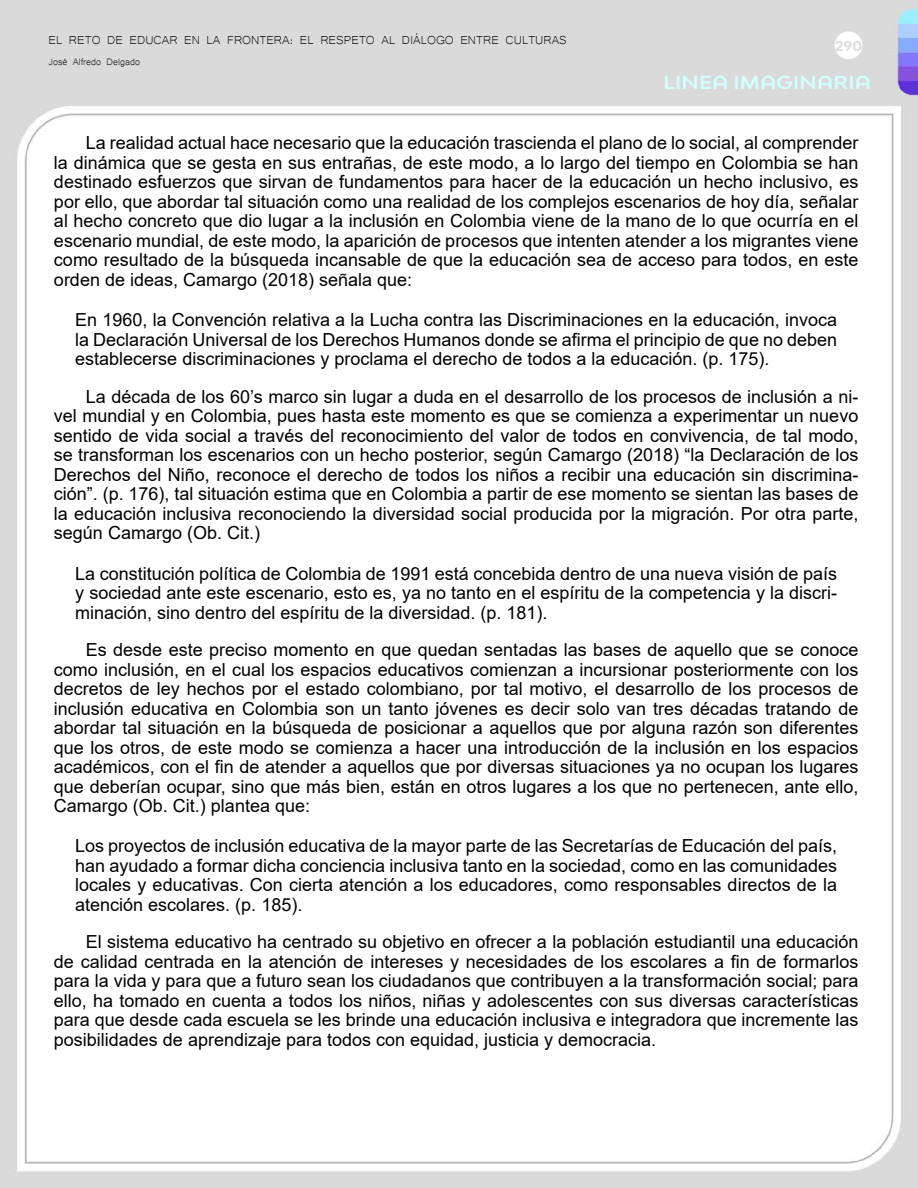
<style>
.page{position:relative;width:918px;height:1188px;background:#fff}
.page>*{position:absolute;margin:0;border:0;box-sizing:border-box;transform-origin:0 0}
.t1{font:18px/19.5px "Arial";color:#000;text-align:justify}
.t2{font:700 expanded 18px "Bw Modelica SS01";letter-spacing:.01em;color:#d2ffff}
.t3{font:15px "Microsoft Yi Baiti";color:#000}
.t4{font:700 expanded 13.5px "Bw Modelica SS01";color:#dbdbdb}
.t5{font:12px "Microsoft Yi Baiti";color:#000}
</style>
<div class="page">
<img style="left:0;top:0;width:918px;height:1188px">
<div style="left:835px;top:31px;width:27px;height:28px;background:#fff;border-radius:50%"></div>
<p class="t3" style="left:48px;top:31px;width:520px">EL RETO DE EDUCAR EN LA FRONTERA: EL RESPETO AL DIÁLOGO ENTRE CULTURAS</p>
<p class="t5" style="left:48px;top:54px;width:93px">José Alfredo Delgado</p>
<p class="t4" style="left:835px;top:37px;width:29px">290</p>
<p class="t2" style="left:663px;top:71px;width:209px">LINEA IMAGINARIA</p>
<p class="t1" style="left:54px;top:133px;width:806px;text-indent:32px">La realidad actual hace necesario que la educación trascienda el plano de lo social, al comprender la dinámica que se gesta en sus entrañas, de este modo, a lo largo del tiempo en Colombia se han destinado esfuerzos que sirvan de fundamentos para hacer de la educación un hecho inclusivo, es por ello, que abordar tal situación como una realidad de los complejos escenarios de hoy día, señalar al hecho concreto que dio lugar a la inclusión en Colombia viene de la mano de lo que ocurría en el escenario mundial, de este modo, la aparición de procesos que intenten atender a los migrantes viene como resultado de la búsqueda incansable de que la educación sea de acceso para todos, en este orden de ideas, Camargo (2018) señala que:</p>
<p class="t1" style="left:75px;top:310px;width:763px">En 1960, la Convención relativa a la Lucha contra las Discriminaciones en la educación, invoca la Declaración Universal de los Derechos Humanos donde se afirma el principio de que no deben establecerse discriminaciones y proclama el derecho de todos a la educación. (p. 175).</p>
<p class="t1" style="left:54px;top:386px;width:806px;text-indent:32px">La década de los 60’s marco sin lugar a duda en el desarrollo de los procesos de inclusión a ni&shy;vel mundial y en Colombia, pues hasta este momento es que se comienza a experimentar un nuevo sentido de vida social a través del reconocimiento del valor de todos en convivencia, de tal modo, se transforman los escenarios con un hecho posterior, según Camargo (2018) “la Declaración de los Derechos del Niño, reconoce el derecho de todos los niños a recibir una educación sin discrimina&shy;ción”. (p. 176), tal situación estima que en Colombia a partir de ese momento se sientan las bases de la educación inclusiva reconociendo la diversidad social producida por la migración. Por otra parte, según Camargo (Ob. Cit.)</p>
<p class="t1" style="left:75px;top:563px;width:763px">La constitución política de Colombia de 1991 está concebida dentro de una nueva visión de país y sociedad ante este escenario, esto es, ya no tanto en el espíritu de la competencia y la discri&shy;minación, sino dentro del espíritu de la diversidad. (p. 181).</p>
<p class="t1" style="left:54px;top:640px;width:806px;text-indent:32px">Es desde este preciso momento en que quedan sentadas las bases de aquello que se conoce como inclusión, en el cual los espacios educativos comienzan a incursionar posteriormente con los decretos de ley hechos por el estado colombiano, por tal motivo, el desarrollo de los procesos de inclusión educativa en Colombia son un tanto jóvenes es decir solo van tres décadas tratando de abordar tal situación en la búsqueda de posicionar a aquellos que por alguna razón son diferentes que los otros, de este modo se comienza a hacer una introducción de la inclusión en los espacios académicos, con el fin de atender a aquellos que por diversas situaciones ya no ocupan los lugares que deberían ocupar, sino que más bien, están en otros lugares a los que no pertenecen, ante ello, Camargo (Ob. Cit.) plantea que:</p>
<p class="t1" style="left:75px;top:836px;width:763px">Los proyectos de inclusión educativa de la mayor parte de las Secretarías de Educación del país, han ayudado a formar dicha conciencia inclusiva tanto en la sociedad, como en las comunidades locales y educativas. Con cierta atención a los educadores, como responsables directos de la atención escolares. (p. 185).</p>
<p class="t1" style="left:54px;top:932px;width:806px;text-indent:32px">El sistema educativo ha centrado su objetivo en ofrecer a la población estudiantil una educación de calidad centrada en la atención de intereses y necesidades de los escolares a fin de formarlos para la vida y para que a futuro sean los ciudadanos que contribuyen a la transformación social; para ello, ha tomado en cuenta a todos los niños, niñas y adolescentes con sus diversas características para que desde cada escuela se les brinde una educación inclusiva e integradora que incremente las posibilidades de aprendizaje para todos con equidad, justicia y democracia.</p>
</div>
